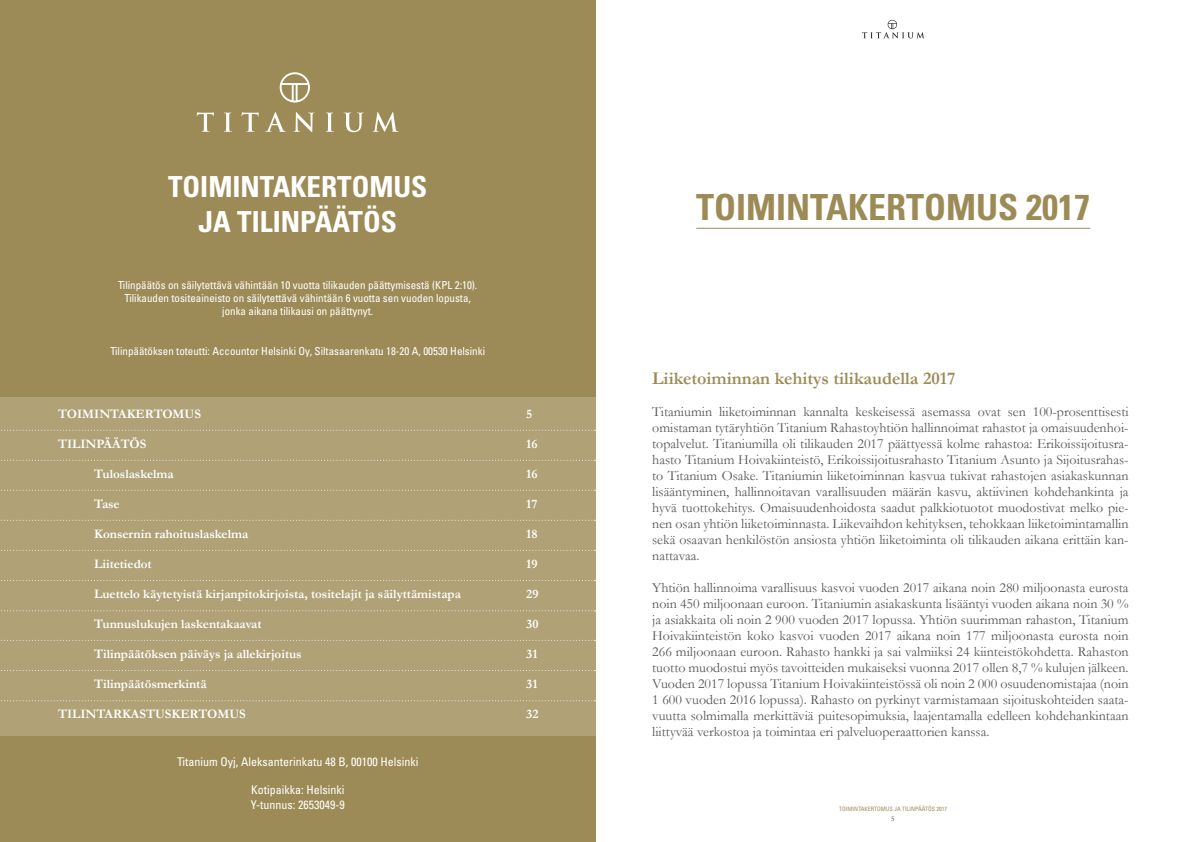
<style>
.page{position:relative;width:1191px;height:842px;background:#fff}
.page>*{position:absolute;margin:0;border:0;box-sizing:border-box;transform-origin:0 0}
.sivuotsikko{font:700 condensed 36px "Univers LT Std";color:#9d8b57}
.sivuotsikko-2{font:700 condensed 29px "Univers LT Std";color:#fff}
.beiget_valiotsikot_1{font:700 18px "Garamond";color:#9d8b57}
.leipäteksti_garamond{font:14px/16px "Garamond";color:#585657;text-align:justify}
.leipäteksti_garamond-2{font:700 13px "Garamond";color:#fff}
.t1{font:condensed 12px "Univers LT Std";color:#fff}
.t2{font:condensed 11px "Univers LT Std";color:#fff}
.t3{font:7px "Garamond";color:#28262b}
.t4{font:condensed 6px "Univers LT Std";color:#9d8b57}
</style>
<div class="page">
<div style="left:0;top:0;width:595px;height:842px;background:#9d8b57"></div>
<hr style="left:696px;top:228px;width:394px;height:1px;background:#9d8b57">
<div style="left:0;top:397px;width:595px;height:339px;background:#b0a177"></div>
<svg style="left:197px;top:112px;width:17px;height:20px"></svg>
<svg style="left:224px;top:113px;width:8px;height:19px"></svg>
<svg style="left:241px;top:112px;width:18px;height:20px"></svg>
<svg style="left:265px;top:112px;width:21px;height:20px"></svg>
<svg style="left:293px;top:112px;width:22px;height:20px"></svg>
<svg style="left:326px;top:113px;width:8px;height:19px"></svg>
<svg style="left:344px;top:113px;width:19px;height:19px"></svg>
<svg style="left:372px;top:112px;width:27px;height:20px"></svg>
<svg style="left:280px;top:72px;width:30px;height:31px"></svg>
<svg style="left:862px;top:20px;width:62px;height:18px"></svg>
<p class="sivuotsikko-2" style="left:168px;top:169px;width:261px">TOIMINTAKERTOMUS</p>
<p class="sivuotsikko-2" style="left:199px;top:204px;width:200px">JA TILINPÄÄTÖS</p>
<p class="sivuotsikko" style="left:696px;top:185px;width:395px">TOIMINTAKERTOMUS 2017</p>
<p class="t2" style="left:118px;top:278px;width:361px">Tilinpäätös on säilytettävä vähintään 10 vuotta tilikauden päättymisestä (KPL 2:10).</p>
<p class="t2" style="left:124px;top:291px;width:348px">Tilikauden tositeaineisto on säilytettävä vähintään 6 vuotta sen vuoden lopusta,</p>
<p class="t2" style="left:222px;top:304px;width:152px">jonka aikana tilikausi on päättynyt.</p>
<p class="t2" style="left:110px;top:344px;width:376px">Tilinpäätöksen toteutti: Accountor Helsinki Oy, Siltasaarenkatu 18-20 A, 00530 Helsinki</p>
<p class="leipäteksti_garamond-2" style="left:58px;top:406px;width:144px">TOIMINTAKERTOMUS</p>
<p class="leipäteksti_garamond-2" style="left:526px;top:406px;width:8px">5</p>
<p class="leipäteksti_garamond-2" style="left:58px;top:436px;width:90px">TILINPÄÄTÖS</p>
<p class="leipäteksti_garamond-2" style="left:526px;top:436px;width:13px">16</p>
<p class="leipäteksti_garamond-2" style="left:94px;top:466px;width:81px">Tuloslaskelma</p>
<p class="leipäteksti_garamond-2" style="left:526px;top:466px;width:13px">16</p>
<p class="leipäteksti_garamond-2" style="left:94px;top:496px;width:27px">Tase</p>
<p class="leipäteksti_garamond-2" style="left:526px;top:496px;width:13px">17</p>
<p class="leipäteksti_garamond-2" style="left:94px;top:526px;width:156px">Konsernin rahoituslaskelma</p>
<p class="leipäteksti_garamond-2" style="left:526px;top:526px;width:13px">18</p>
<p class="leipäteksti_garamond-2" style="left:94px;top:556px;width:59px">Liitetiedot</p>
<p class="leipäteksti_garamond-2" style="left:526px;top:556px;width:13px">19</p>
<p class="leipäteksti_garamond-2" style="left:94px;top:586px;width:368px">Luettelo käytetyistä kirjanpitokirjoista, tositelajit ja säilyttämistapa</p>
<p class="leipäteksti_garamond-2" style="left:526px;top:586px;width:14px">29</p>
<p class="leipäteksti_garamond-2" style="left:94px;top:616px;width:169px">Tunnuslukujen laskentakaavat</p>
<p class="leipäteksti_garamond-2" style="left:526px;top:616px;width:14px">30</p>
<p class="leipäteksti_garamond-2" style="left:94px;top:646px;width:209px">Tilinpäätöksen päiväys ja allekirjoitus</p>
<p class="leipäteksti_garamond-2" style="left:526px;top:646px;width:13px">31</p>
<p class="leipäteksti_garamond-2" style="left:94px;top:676px;width:114px">Tilinpäätösmerkintä</p>
<p class="leipäteksti_garamond-2" style="left:526px;top:676px;width:13px">31</p>
<p class="leipäteksti_garamond-2" style="left:58px;top:706px;width:189px">TILINTARKASTUSKERTOMUS</p>
<p class="leipäteksti_garamond-2" style="left:526px;top:706px;width:14px">32</p>
<p class="t1" style="left:177px;top:754px;width:243px">Titanium Oyj, Aleksanterinkatu 48 B, 00100 Helsinki</p>
<p class="t1" style="left:251px;top:782px;width:95px">Kotipaikka: Helsinki</p>
<p class="t1" style="left:251px;top:797px;width:95px">Y-tunnus: 2653049-9</p>
<p class="beiget_valiotsikot_1" style="left:652px;top:367px;width:305px">Liiketoiminnan kehitys tilikaudella 2017</p>
<p class="leipäteksti_garamond" style="left:652px;top:403px;width:478px">Titaniumin liiketoiminnan kannalta keskeisessä asemassa ovat sen 100-prosenttisesti omistaman tytäryhtiön Titanium Rahastoyhtiön hallinnoimat rahastot ja omaisuudenhoi&shy;topalvelut. Titaniumilla oli tilikauden 2017 päättyessä kolme rahastoa: Erikoissijoitusra&shy;hasto Titanium Hoivakiinteistö, Erikoissijoitusrahasto Titanium Asunto ja Sijoitusrahas&shy;to Titanium Osake. Titaniumin liiketoiminnan kasvua tukivat rahastojen asiakaskunnan lisääntyminen, hallinnoitavan varallisuuden määrän kasvu, aktiivinen kohdehankinta ja hyvä tuottokehitys. Omaisuudenhoidosta saadut palkkiotuotot muodostivat melko pie&shy;nen osan yhtiön liiketoiminnasta. Liikevaihdon kehityksen, tehokkaan liiketoimintamallin sekä osaavan henkilöstön ansiosta yhtiön liiketoiminta oli tilikauden aikana erittäin kan&shy;nattavaa.</p>
<p class="leipäteksti_garamond" style="left:652px;top:579px;width:478px">Yhtiön hallinnoima varallisuus kasvoi vuoden 2017 aikana noin 280 miljoonasta eurosta noin 450 miljoonaan euroon. Titaniumin asiakaskunta lisääntyi vuoden aikana noin 30 % ja asiakkaita oli noin 2 900 vuoden 2017 lopussa. Yhtiön suurimman rahaston, Titanium Hoivakiinteistön koko kasvoi vuoden 2017 aikana noin 177 miljoonasta eurosta noin 266 miljoonaan euroon. Rahasto hankki ja sai valmiiksi 24 kiinteistökohdetta. Rahaston tuotto muodostui myös tavoitteiden mukaiseksi vuonna 2017 ollen 8,7 % kulujen jälkeen.<br>Vuoden 2017 lopussa Titanium Hoivakiinteistössä oli noin 2 000 osuudenomistajaa (noin 1 600 vuoden 2016 lopussa). Rahasto on pyrkinyt varmistamaan sijoituskohteiden saata&shy;vuutta solmimalla merkittäviä puitesopimuksia, laajentamalla edelleen kohdehankintaan liittyvää verkostoa ja toimintaa eri palveluoperaattorien kanssa.</p>
<p class="t4" style="left:839px;top:805px;width:109px">TOIMINTAKERTOMUS JA TILINPÄÄTÖS 2017</p>
<p class="t3" style="left:891px;top:815px;width:5px">5</p>
</div>
